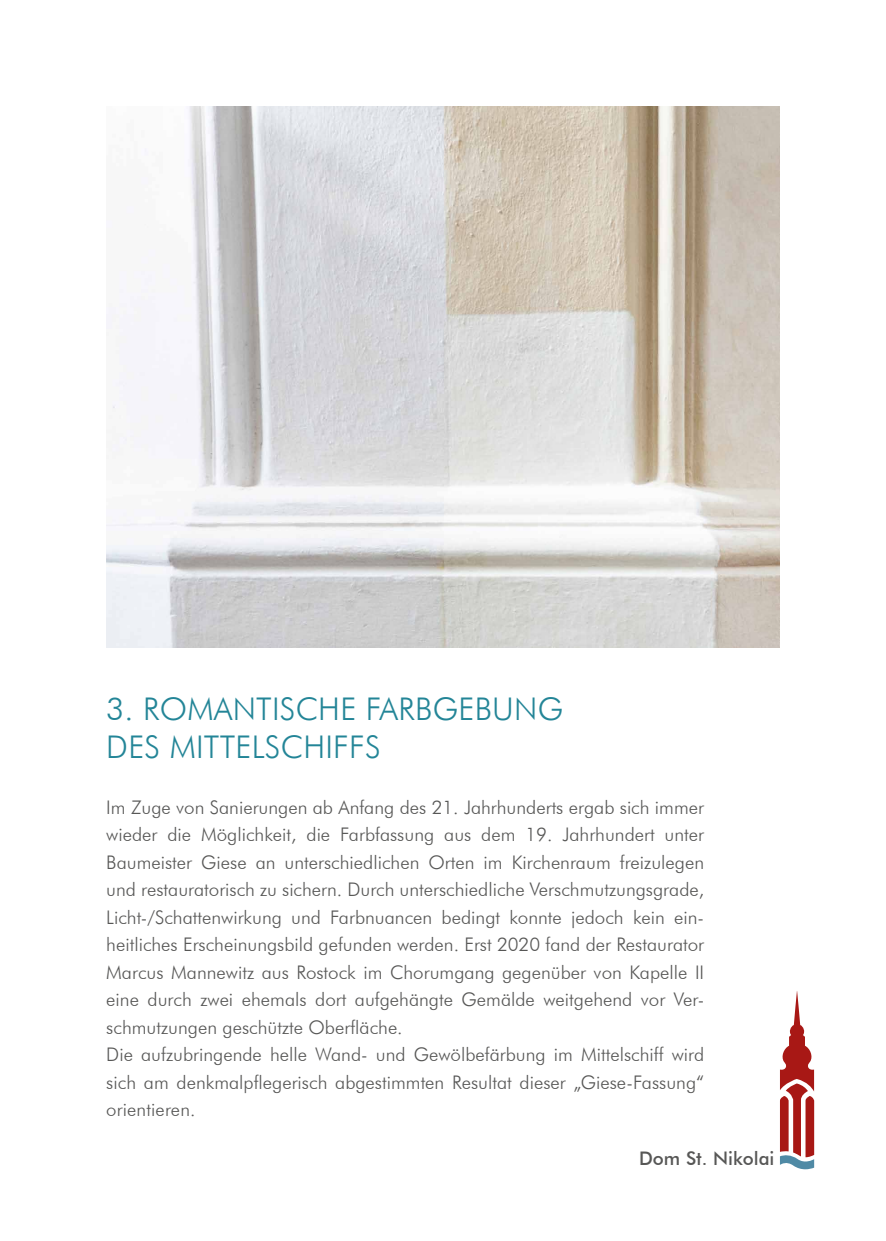
<style>
.page{position:relative;width:886px;height:1241px;background:#fff}
.page>*{position:absolute;margin:0;border:0;box-sizing:border-box;transform-origin:0 0}
.t1{font:300 31.25px/37.5px "Futura BT";letter-spacing:.01em;color:#238597}
.t2{font:300 18.75px/27.5px "Futura BT";color:#575756}
.t3{font:500 18.69px "Futura BT";color:#575756}
.t4{font:300 18.56px "Futura BT";letter-spacing:.01em;color:#575756}
</style>
<div class="page">
<img style="left:106px;top:106px;width:674px;height:541px">
<svg style="left:780px;top:991px;width:34px;height:178px"></svg>
<h1 class="t1" style="left:106px;top:690px;width:458px">3. ROMANTISCHE FARBGEBUNG<br>DES MITTELSCHIFFS</h1>
<p class="t2" style="left:106px;top:793px;width:599px">Im Zuge von Sanierungen ab Anfang des 21. Jahrhunderts ergab sich immer wieder die Möglichkeit, die Farbfassung aus dem 19. Jahrhundert unter Baumeister Giese an unterschiedlichen Orten im Kirchenraum freizulegen und restauratorisch zu sichern. Durch unterschiedliche Verschmutzungsgrade, Licht-/Schattenwirkung und Farbnuancen bedingt konnte jedoch kein ein&shy;heitliches Erscheinungsbild gefunden werden. Erst 2020 fand der Restaurator Marcus Mannewitz aus Rostock im Chorumgang gegenüber von Kapelle II eine durch zwei ehemals dort aufgehängte Gemälde weitgehend vor Ver&shy;schmutzungen geschützte Oberfläche.<br>Die aufzubringende helle Wand- und Gewölbefärbung im Mittelschiff wird sich am denkmalpflegerisch abgestimmten Resultat dieser „Giese-Fassung“</p>
<p class="t4" style="left:106px;top:1098px;width:91px">orientieren.</p>
<p class="t3" style="left:639px;top:1146px;width:137px">Dom St. Nikolai</p>
</div>
